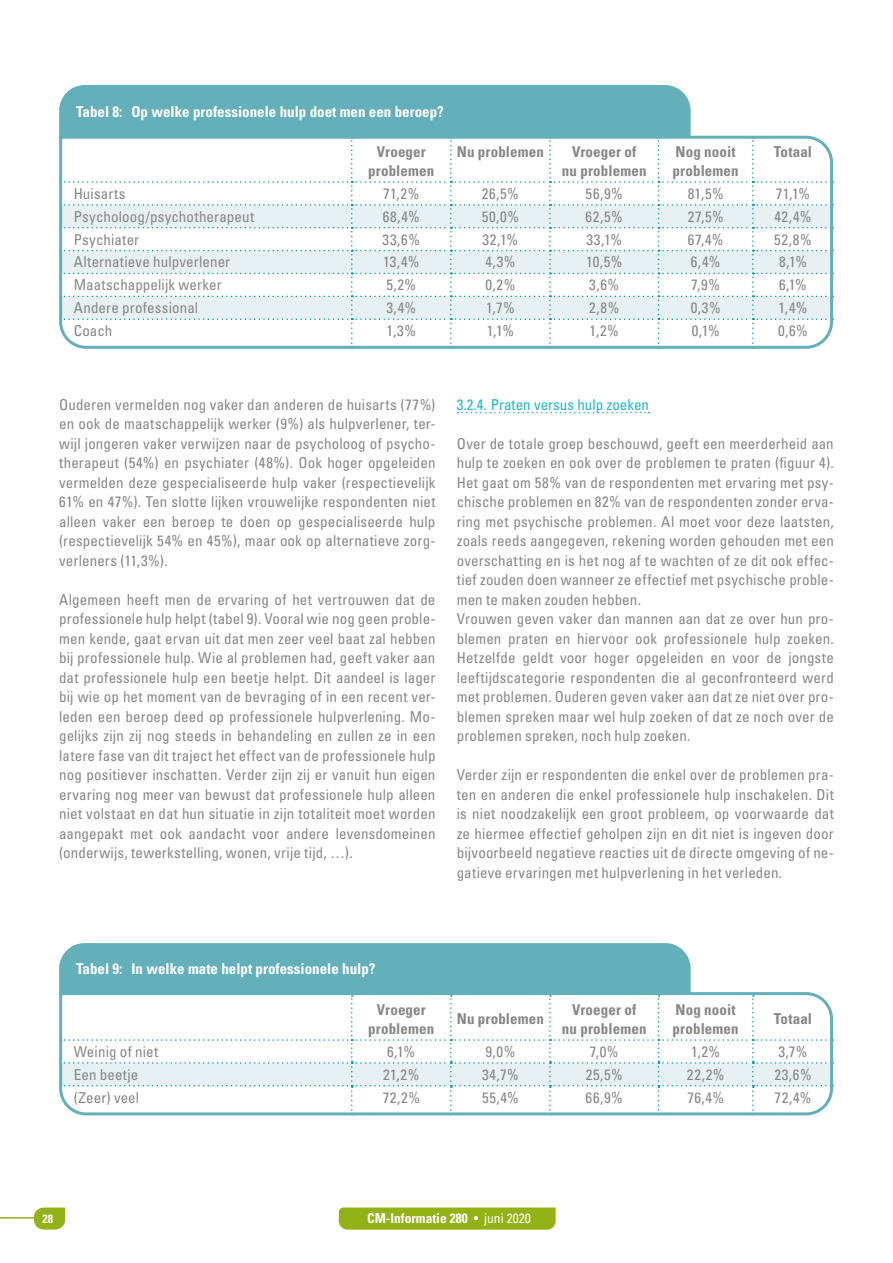
<style>
.page{position:relative;width:893px;height:1263px;background:#fff}
.page>*{position:absolute;margin:0;border:0;box-sizing:border-box;transform-origin:0 0}
.t1{font:condensed 15px/19.5px "Univers LT Std";letter-spacing:.01em;color:#878787;text-align:justify}
.t2{font:700 condensed 15px/19.5px "Univers LT Std";letter-spacing:.01em;color:#878787;text-align:center}
.t3{font:700 condensed 15px "Univers LT Std";color:#fff}
.t4{font:condensed 15px "Univers LT Std";color:#1db7ce}
.t5{font:700 condensed 13.5px "Univers LT Std";color:#fff}
.t6{font:700 condensed 12px "Univers LT Std";color:#fff}
.s1{font-weight:400}
</style>
<div class="page">
<div style="left:59px;top:85px;width:632px;height:49px;background:#63afba"></div>
<div style="left:59px;top:943px;width:632px;height:47px;background:#63afba"></div>
<svg style="left:59px;top:990px;width:775px;height:126px"></svg>
<svg style="left:457px;top:412px;width:192px;height:1px"></svg>
<svg style="left:59px;top:134px;width:775px;height:215px"></svg>
<svg style="left:29px;top:1207px;width:37px;height:23px"></svg>
<hr style="left:0;top:1217px;width:38px;height:1px;background:#92b216">
<div style="left:339px;top:1207px;width:217px;height:22px;background:#92b216"></div>
<p class="t3" style="left:76px;top:102px;width:369px">Tabel 8: Op welke professionele hulp doet men een beroep?</p>
<p class="t2" style="left:368px;top:141px;width:68px">Vroeger problemen</p>
<p class="t2" style="left:457px;top:141px;width:89px">Nu problemen</p>
<p class="t2" style="left:562px;top:141px;width:86px">Vroeger of<br>nu problemen</p>
<p class="t2" style="left:673px;top:141px;width:68px;text-align:left">Nog nooit problemen</p>
<p class="t2" style="left:774px;top:141px;width:40px">Totaal</p>
<p class="t1" style="left:74px;top:184px;width:53px">Huisarts</p>
<p class="t1" style="left:383px;top:184px;width:38px">71,2%</p>
<p class="t1" style="left:482px;top:184px;width:38px">26,5%</p>
<p class="t1" style="left:586px;top:184px;width:39px">56,9%</p>
<p class="t1" style="left:688px;top:184px;width:38px">81,5%</p>
<p class="t1" style="left:776px;top:184px;width:36px">71,1%</p>
<p class="t1" style="left:74px;top:206px;width:182px">Psycholoog/psychotherapeut</p>
<p class="t1" style="left:383px;top:206px;width:38px">68,4%</p>
<p class="t1" style="left:482px;top:206px;width:39px">50,0%</p>
<p class="t1" style="left:586px;top:206px;width:39px">62,5%</p>
<p class="t1" style="left:688px;top:206px;width:37px">27,5%</p>
<p class="t1" style="left:774px;top:206px;width:38px">42,4%</p>
<p class="t1" style="left:74px;top:229px;width:67px">Psychiater</p>
<p class="t1" style="left:383px;top:229px;width:39px">33,6%</p>
<p class="t1" style="left:483px;top:229px;width:37px">32,1%</p>
<p class="t1" style="left:586px;top:229px;width:37px">33,1%</p>
<p class="t1" style="left:688px;top:229px;width:37px">67,4%</p>
<p class="t1" style="left:774px;top:229px;width:39px">52,8%</p>
<p class="t1" style="left:74px;top:252px;width:158px">Alternatieve hulpverlener</p>
<p class="t1" style="left:383px;top:252px;width:38px">13,4%</p>
<p class="t1" style="left:485px;top:252px;width:32px">4,3%</p>
<p class="t1" style="left:586px;top:252px;width:38px">10,5%</p>
<p class="t1" style="left:691px;top:252px;width:31px">6,4%</p>
<p class="t1" style="left:779px;top:252px;width:30px">8,1%</p>
<p class="t1" style="left:74px;top:275px;width:150px">Maatschappelijk werker</p>
<p class="t1" style="left:386px;top:275px;width:31px">5,2%</p>
<p class="t1" style="left:485px;top:275px;width:31px">0,2%</p>
<p class="t1" style="left:589px;top:275px;width:31px">3,6%</p>
<p class="t1" style="left:691px;top:275px;width:30px">7,9%</p>
<p class="t1" style="left:779px;top:275px;width:29px">6,1%</p>
<p class="t1" style="left:74px;top:298px;width:126px">Andere professional</p>
<p class="t1" style="left:387px;top:298px;width:31px">3,4%</p>
<p class="t1" style="left:486px;top:298px;width:30px">1,7%</p>
<p class="t1" style="left:589px;top:298px;width:32px">2,8%</p>
<p class="t1" style="left:691px;top:298px;width:32px">0,3%</p>
<p class="t1" style="left:779px;top:298px;width:30px">1,4%</p>
<p class="t1" style="left:74px;top:321px;width:40px">Coach</p>
<p class="t1" style="left:387px;top:321px;width:31px">1,3%</p>
<p class="t1" style="left:487px;top:321px;width:29px">1,1%</p>
<p class="t1" style="left:590px;top:321px;width:31px">1,2%</p>
<p class="t1" style="left:692px;top:321px;width:29px">0,1%</p>
<p class="t1" style="left:778px;top:321px;width:31px">0,6%</p>
<p class="t1" style="left:59px;top:394px;width:378px">Ouderen vermelden nog vaker dan anderen de huisarts (77%) en ook de maatschappelijk werker (9%) als hulpverlener, ter&shy;wijl jongeren vaker verwijzen naar de psycholoog of psycho&shy;therapeut (54%) en psychiater (48%). Ook hoger opgeleiden vermelden deze gespecialiseerde hulp vaker (respectievelijk 61% en 47%). Ten slotte lijken vrouwelijke respondenten niet alleen vaker een beroep te doen op gespecialiseerde hulp (respectievelijk 54% en 45%), maar ook op alternatieve zorg&shy;verleners (11,3%).</p>
<p class="t1" style="left:59px;top:589px;width:378px">Algemeen heeft men de ervaring of het vertrouwen dat de professionele hulp helpt (tabel 9). Vooral wie nog geen proble&shy;men kende, gaat ervan uit dat men zeer veel baat zal hebben bij professionele hulp. Wie al problemen had, geeft vaker aan dat professionele hulp een beetje helpt. Dit aandeel is lager bij wie op het moment van de bevraging of in een recent ver&shy;leden een beroep deed op professionele hulpverlening. Mo&shy;gelijks zijn zij nog steeds in behandeling en zullen ze in een latere fase van dit traject het effect van de professionele hulp nog positiever inschatten. Verder zijn zij er vanuit hun eigen ervaring nog meer van bewust dat professionele hulp alleen niet volstaat en dat hun situatie in zijn totaliteit moet worden aangepakt met ook aandacht voor andere levensdomeinen (onderwijs, tewerkstelling, wonen, vrije tijd, …).</p>
<p class="t4" style="left:457px;top:395px;width:194px">3.2.4. Praten versus hulp zoeken</p>
<p class="t1" style="left:457px;top:433px;width:379px;text-align:left">Over de totale groep beschouwd, geeft een meerderheid aan hulp te zoeken en ook over de problemen te praten (figuur 4).<br>Het gaat om 58% van de respondenten met ervaring met psy&shy;chische problemen en 82% van de respondenten zonder erva&shy;ring met psychische problemen. Al moet voor deze laatsten, zoals reeds aangegeven, rekening worden gehouden met een overschatting en is het nog af te wachten of ze dit ook effec&shy;tief zouden doen wanneer ze effectief met psychische proble&shy;men te maken zouden hebben.<br>Vrouwen geven vaker dan mannen aan dat ze over hun pro&shy;blemen praten en hiervoor ook professionele hulp zoeken.<br>Hetzelfde geldt voor hoger opgeleiden en voor de jongste leeftijdscategorie respondenten die al geconfronteerd werd met problemen. Ouderen geven vaker aan dat ze niet over pro&shy;blemen spreken maar wel hulp zoeken of dat ze noch over de problemen spreken, noch hulp zoeken.</p>
<p class="t1" style="left:457px;top:765px;width:379px">Verder zijn er respondenten die enkel over de problemen pra&shy;ten en anderen die enkel professionele hulp inschakelen. Dit is niet noodzakelijk een groot probleem, op voorwaarde dat ze hiermee effectief geholpen zijn en dit niet is ingeven door bijvoorbeeld negatieve reacties uit de directe omgeving of ne&shy;gatieve ervaringen met hulpverlening in het verleden.</p>
<p class="t3" style="left:76px;top:959px;width:301px">Tabel 9: In welke mate helpt professionele hulp?</p>
<p class="t2" style="left:368px;top:999px;width:68px">Vroeger problemen</p>
<p class="t2" style="left:457px;top:1009px;width:89px">Nu problemen</p>
<p class="t2" style="left:562px;top:999px;width:86px">Vroeger of<br>nu problemen</p>
<p class="t2" style="left:673px;top:999px;width:68px;text-align:left">Nog nooit problemen</p>
<p class="t2" style="left:774px;top:1009px;width:40px">Totaal</p>
<p class="t1" style="left:74px;top:1041px;width:86px">Weinig of niet</p>
<p class="t1" style="left:387px;top:1041px;width:29px">6,1%</p>
<p class="t1" style="left:485px;top:1041px;width:31px">9,0%</p>
<p class="t1" style="left:590px;top:1041px;width:30px">7,0%</p>
<p class="t1" style="left:691px;top:1041px;width:31px">1,2%</p>
<p class="t1" style="left:778px;top:1041px;width:31px">3,7%</p>
<p class="t1" style="left:74px;top:1064px;width:66px">Een beetje</p>
<p class="t1" style="left:383px;top:1064px;width:38px">21,2%</p>
<p class="t1" style="left:482px;top:1064px;width:38px">34,7%</p>
<p class="t1" style="left:586px;top:1064px;width:39px">25,5%</p>
<p class="t1" style="left:687px;top:1064px;width:39px">22,2%</p>
<p class="t1" style="left:774px;top:1064px;width:39px">23,6%</p>
<p class="t1" style="left:74px;top:1087px;width:67px">(Zeer) veel</p>
<p class="t1" style="left:383px;top:1087px;width:39px">72,2%</p>
<p class="t1" style="left:482px;top:1087px;width:38px">55,4%</p>
<p class="t1" style="left:586px;top:1087px;width:39px">66,9%</p>
<p class="t1" style="left:687px;top:1087px;width:38px">76,4%</p>
<p class="t1" style="left:774px;top:1087px;width:38px">72,4%</p>
<p class="t6" style="left:42px;top:1211px;width:12px">28</p>
<p class="t5" style="left:367px;top:1210px;width:165px">CM-Informatie 280 <span class="s1">• juni 2020</span></p>
</div>
